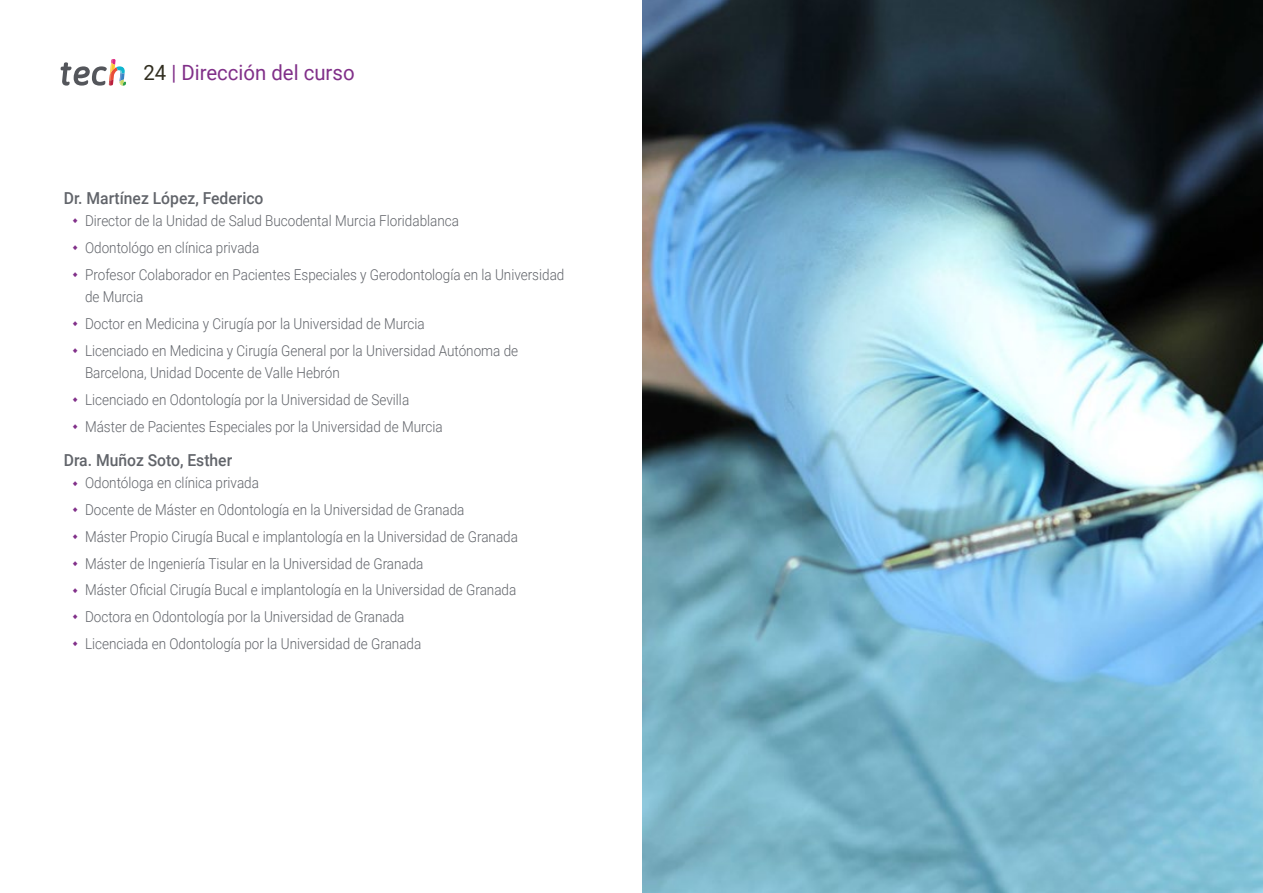
<style>
.page{position:relative;width:1263px;height:893px;background:#fff}
.page>*{position:absolute;margin:0;border:0;box-sizing:border-box;transform-origin:0 0}
.t1{font:21px "Roboto";color:#813089}
.t2{font:500 16.5px "Roboto";color:#61646a;scale:.95 1}
.t3{font:300 15px/26.7px "Roboto";color:#61646a;scale:.9 1}
.s1{color:#312e20}
</style>
<div class="page">
<svg style="left:61px;top:59px;width:65px;height:27px"></svg>
<img style="left:642px;top:0;width:621px;height:893px">
<h1 class="t1" style="left:144px;top:57px;width:213px"><span class="s1">24</span> | Dirección del curso</h1>
<p class="t2" style="left:64px;top:186px;width:212px">Dr. Martínez López, Federico</p>
<p class="t3" style="left:85px;top:207px;width:534px">Director de la Unidad de Salud Bucodental Murcia Floridablanca<br>Odontológo en clínica privada<br>Profesor Colaborador en Pacientes Especiales y Gerodontología en la Universidad</p>
<p class="t3" style="left:85px;top:283px;width:483px">de Murcia<br>Doctor en Medicina y Cirugía por la Universidad de Murcia<br>Licenciado en Medicina y Cirugía General por la Universidad Autónoma de</p>
<p class="t3" style="left:85px;top:359px;width:399px">Barcelona, Unidad Docente de Valle Hebrón<br>Licenciado en Odontología por la Universidad de Sevilla<br>Máster de Pacientes Especiales por la Universidad de Murcia</p>
<p class="t2" style="left:64px;top:448px;width:179px">Dra. Muñoz Soto, Esther</p>
<p class="t3" style="left:85px;top:469px;width:483px">Odontóloga en clínica privada<br>Docente de Máster en Odontología en la Universidad de Granada<br>Máster Propio Cirugía Bucal e implantología en la Universidad de Granada Máster de Ingeniería Tisular en la Universidad de Granada<br>Máster Oficial Cirugía Bucal e implantología en la Universidad de Granada Doctora en Odontología por la Universidad de Granada<br>Licenciada en Odontología por la Universidad de Granada</p>
</div>
